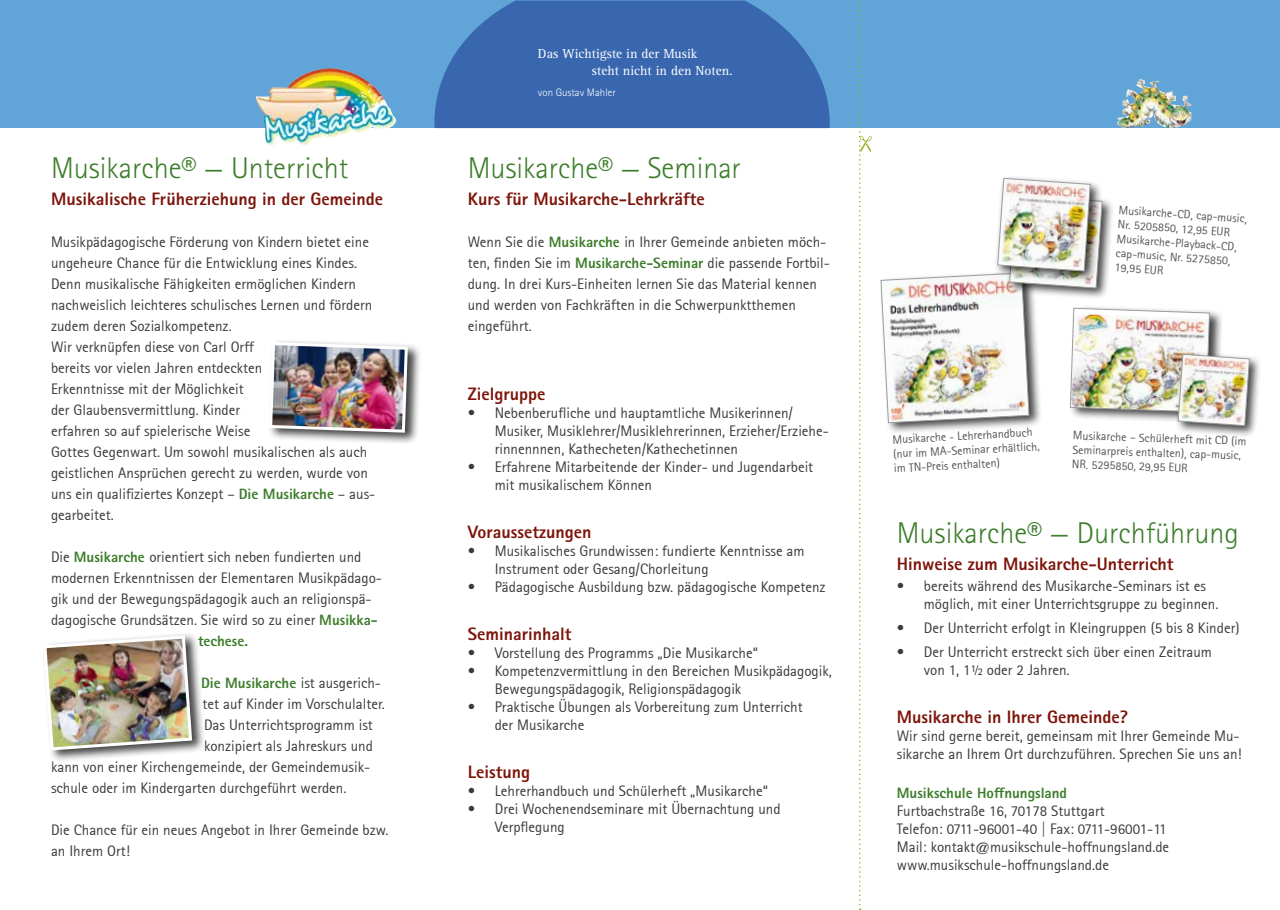
<style>
.page{position:relative;width:1280px;height:910px;background:#fff}
.page>*{position:absolute;margin:0;border:0;box-sizing:border-box;transform-origin:0 0}
.t1{font:300 30px "Rotis Sans Serif Std";color:#3d7d2b}
.t2{font:800 18px "Rotis Sans Serif Pro";color:#7d140a}
.t3{font:15px/21px "Agfa Rotis Sans Serif";color:#3b3b3a}
.t4{font:800 15px "Rotis Sans Serif Pro";color:#3d7d2b}
.t5{font:13.5px/16.2px "Rotis Serif Std";color:#fff}
.t6{font:12px/14.4px "Agfa Rotis Sans Serif";color:#565656}
.t7{font:300 10.8px "Rotis Sans Serif Std";color:#fff}
.s1{font-family:"Rotis Sans Serif Pro";font-weight:800;color:#3d7d2b}
.s2{font-family:"Agfa Rotis Sans Serif";font-weight:400;color:#3b3b3a}
</style>
<div class="page">
<div style="left:0;top:0;width:859px;height:128px;background:#61a4d7"></div>
<div style="left:859px;top:1px;width:421px;height:127px;background:#61a4d7"></div>
<svg style="left:434px;top:1px;width:396px;height:127px;background:#3d6eb3"></svg>
<img style="left:256px;top:69px;width:140px;height:77px">
<svg style="left:859px;top:0;width:13px;height:910px"></svg>
<div style="left:879px;top:269px;width:164px;height:166px;background:#000;opacity:.75"></div>
<div style="left:267px;top:339px;width:155px;height:106px;background:#000;opacity:.75"></div>
<img style="left:268px;top:340px;width:141px;height:94px">
<div style="left:42px;top:632px;width:164px;height:130px;background:#000;opacity:.75"></div>
<img style="left:42px;top:634px;width:152px;height:118px">
<div style="left:994px;top:175px;width:108px;height:109px;background:#000;opacity:.75"></div>
<div style="left:1174px;top:351px;width:87px;height:87px;background:#000;opacity:.75"></div>
<img style="left:880px;top:178px;width:370px;height:248px">
<img style="left:1117px;top:79px;width:74px;height:49px">
<h1 class="t1" style="left:51px;top:151px;width:299px">Musikarche® — Unterricht</h1>
<p class="t2" style="left:51px;top:188px;width:333px">Musikalische Früherziehung in der Gemeinde</p>
<p class="t3" style="left:51px;top:231px;width:326px">Musikpädagogische Förderung von Kindern bietet eine ungeheure Chance für die Entwicklung eines Kindes.<br>Denn musikalische Fähigkeiten ermöglichen Kindern nachweislich leichteres schulisches Lernen und fördern zudem deren Sozialkompetenz.<br>Wir verknüpfen diese von Carl Orff<br>bereits vor vielen Jahren entdeckten<br>Erkenntnisse mit der Möglichkeit<br>der Glaubensvermittlung. Kinder<br>erfahren so auf spielerische Weise<br>Gottes Gegenwart. Um sowohl musikalischen als auch geistlichen Ansprüchen gerecht zu werden, wurde von uns ein qualifiziertes Konzept – <span class="s1">Die Musikarche</span> – aus&shy;gearbeitet.</p>
<p class="t3" style="left:51px;top:546px;width:332px">Die <span class="s1">Musikarche</span> orientiert sich neben fundierten und modernen Erkenntnissen der Elementaren Musikpädago&shy;gik und der Bewegungspädagogik auch an religionspä&shy;dagogische Grundsätzen. Sie wird so zu einer <span class="s1">Musikka-</span></p>
<p class="t4" style="left:198px;top:631px;width:51px">techese.</p>
<p class="t4" style="left:201px;top:673px;width:181px">Die Musikarche <span class="s2">ist ausgerich-</span></p>
<p class="t3" style="left:203px;top:693px;width:184px">tet auf Kinder im Vorschulalter.</p>
<p class="t3" style="left:204px;top:714px;width:170px">Das Unterrichtsprogramm ist</p>
<p class="t3" style="left:204px;top:735px;width:170px">konzipiert als Jahreskurs und</p>
<p class="t3" style="left:51px;top:756px;width:321px">kann von einer Kirchengemeinde, der Gemeindemusik-</p>
<p class="t3" style="left:51px;top:777px;width:297px">schule oder im Kindergarten durchgeführt werden.</p>
<p class="t3" style="left:51px;top:819px;width:339px">Die Chance für ein neues Angebot in Ihrer Gemeinde bzw. an Ihrem Ort!</p>
<p class="t5" style="left:592px;top:46px;width:142px;text-indent:-54px">Das Wichtigste in der Musik<br>steht nicht in den Noten.</p>
<p class="t7" style="left:538px;top:86px;width:79px">von Gustav Mahler</p>
<h1 class="t1" style="left:468px;top:151px;width:275px">Musikarche® — Seminar</h1>
<p class="t2" style="left:468px;top:188px;width:238px">Kurs für Musikarche-Lehrkräfte</p>
<p class="t3" style="left:468px;top:231px;width:364px">Wenn Sie die <span class="s1">Musikarche</span> in Ihrer Gemeinde anbieten möch&shy;ten, finden Sie im <span class="s1">Musikarche-Seminar</span> die passende Fortbil&shy;dung. In drei Kurs-Einheiten lernen Sie das Material kennen und werden von Fachkräften in die Schwerpunktthemen eingeführt.</p>
<p class="t2" style="left:468px;top:383px;width:79px">Zielgruppe</p>
<p class="t3" style="left:495px;top:404px;width:336px;line-height:18px;text-indent:-27px">• Nebenberufliche und hauptamtliche Musikerinnen/<br>Musiker, Musiklehrer/Musiklehrerinnen, Erzieher/Erziehe&shy;rinnennnen, Kathecheten/Kathechetinnen</p>
<p class="t3" style="left:495px;top:458px;width:320px;line-height:18px;text-indent:-27px">• Erfahrene Mitarbeitende der Kinder- und Jugendarbeit mit musikalischem Können</p>
<p class="t2" style="left:468px;top:521px;width:125px">Voraussetzungen</p>
<p class="t3" style="left:495px;top:542px;width:311px;line-height:18px;text-indent:-27px">• Musikalisches Grundwissen: fundierte Kenntnisse am<br>Instrument oder Gesang/Chorleitung</p>
<p class="t3" style="left:468px;top:576px;width:359px">• Pädagogische Ausbildung bzw. pädagogische Kompetenz</p>
<p class="t2" style="left:468px;top:623px;width:105px">Seminarinhalt</p>
<p class="t3" style="left:468px;top:642px;width:292px">• Vorstellung des Programms „Die Musikarche“</p>
<p class="t3" style="left:495px;top:662px;width:339px;line-height:18px;text-indent:-27px">• Kompetenzvermittlung in den Bereichen Musikpädagogik,<br>Bewegungspädagogik, Religionspädagogik</p>
<p class="t3" style="left:495px;top:698px;width:309px;line-height:18px;text-indent:-27px">• Praktische Übungen als Vorbereitung zum Unterricht der Musikarche</p>
<p class="t2" style="left:468px;top:761px;width:64px">Leistung</p>
<p class="t3" style="left:468px;top:780px;width:302px">• Lehrerhandbuch und Schülerheft „Musikarche“</p>
<p class="t3" style="left:495px;top:800px;width:287px;line-height:18px;text-indent:-27px">• Drei Wochenendseminare mit Übernachtung und<br>Verpflegung</p>
<p class="t6" style="left:1119px;top:203px;width:130px;rotate:4deg">Musikarche-CD, cap-music,<br>Nr. 5205850, 12,95 EUR<br>Musikarche-Playback-CD, cap-music, Nr. 5275850,<br>19,95 EUR</p>
<p class="t6" style="left:892px;top:432px;width:148px;rotate:-3deg">Musikarche - Lehrerhandbuch (nur im MA-Seminar erhältlich, im TN-Preis enthalten)</p>
<p class="t6" style="left:1073px;top:428px;width:175px;rotate:2deg">Musikarche – Schülerheft mit CD (im<br>Seminarpreis enthalten), cap-music,<br>NR. 5295850, 29,95 EUR</p>
<h1 class="t1" style="left:897px;top:515px;width:344px">Musikarche® — Durchführung</h1>
<p class="t2" style="left:897px;top:552px;width:278px">Hinweise zum Musikarche-Unterricht</p>
<p class="t3" style="left:924px;top:577px;width:296px;line-height:18px;text-indent:-27px">• bereits während des Musikarche-Seminars ist es möglich, mit einer Unterrichtsgruppe zu beginnen.</p>
<p class="t3" style="left:897px;top:617px;width:344px">• Der Unterricht erfolgt in Kleingruppen (5 bis 8 Kinder)</p>
<p class="t3" style="left:924px;top:643px;width:290px;line-height:18px;text-indent:-27px">• Der Unterricht erstreckt sich über einen Zeitraum von 1, 1½ oder 2 Jahren.</p>
<p class="t2" style="left:897px;top:705px;width:233px">Musikarche in Ihrer Gemeinde?</p>
<p class="t3" style="left:897px;top:727px;width:346px;line-height:18px">Wir sind gerne bereit, gemeinsam mit Ihrer Gemeinde Mu&shy;sikarche an Ihrem Ort durchzuführen. Sprechen Sie uns an!</p>
<p class="t4" style="left:897px;top:783px;width:172px">Musikschule Hoffnungsland</p>
<p class="t3" style="left:897px;top:802px;width:274px;line-height:18px">Furtbachstraße 16, 70178 Stuttgart<br>Telefon: 0711-96001-40 | Fax: 0711-96001-11<br>Mail: kontakt@musikschule-hoffnungsland.de www.musikschule-hoffnungsland.de</p>
</div>
